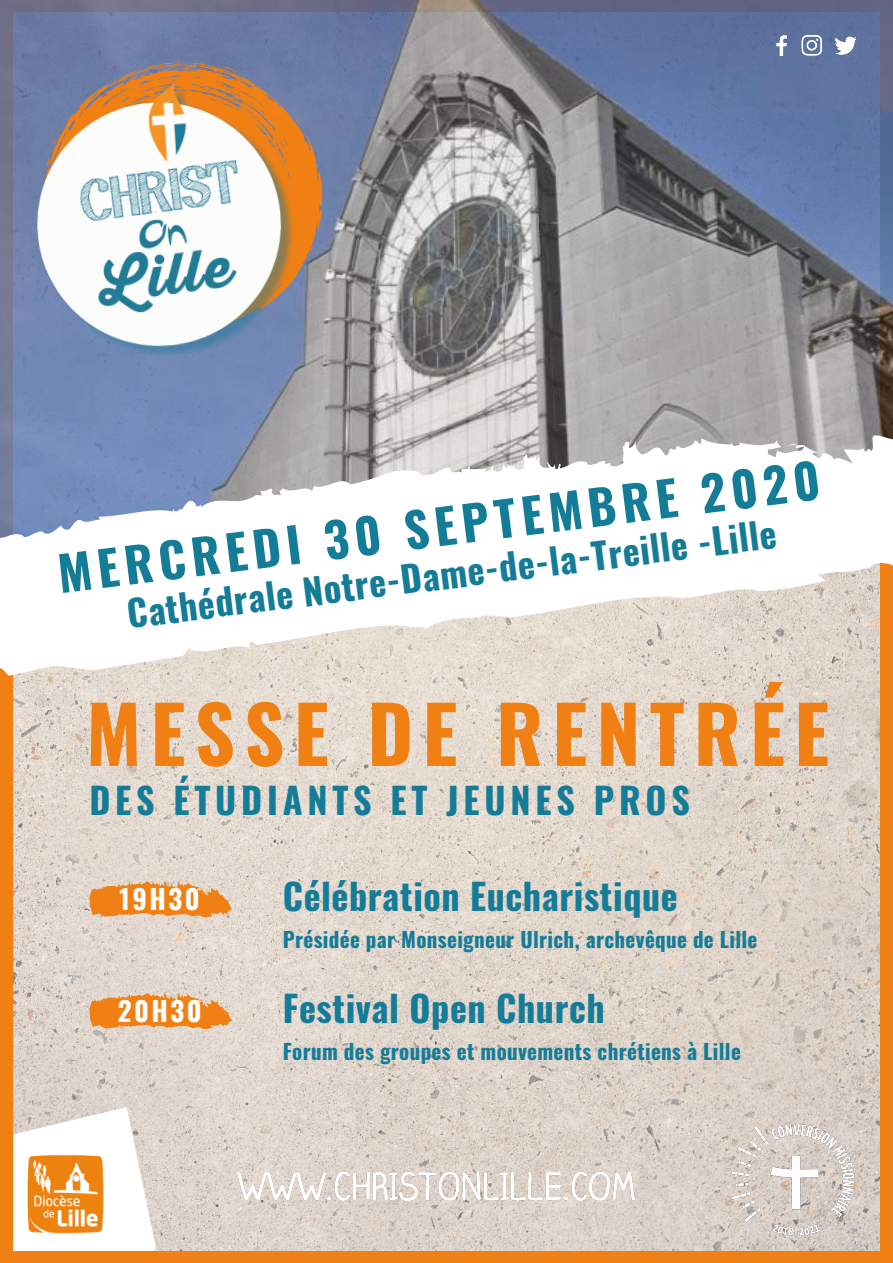
<style>
.page{position:relative;width:893px;height:1263px;background:#f08013}
.page>*{position:absolute;margin:0;border:0;box-sizing:border-box;transform-origin:0 0}
.t1{font:700 78px "Oswald";letter-spacing:.12em;color:#f08013}
.t2{font:700 48px "Oswald";color:#157c98}
.t3{font:700 36px "Oswald";letter-spacing:.015em;color:#157c98}
.t4{font:700 36px "Oswald";letter-spacing:.135em;color:#157c98}
.t5{font:700 27px "Oswald";letter-spacing:.09em;color:#fff}
.t6{font:700 21px "Oswald";letter-spacing:.015em;color:#157c98}
</style>
<div class="page">
<img style="left:13px;top:688px;width:866px;height:562px">
<img style="left:0;top:0;width:893px;height:394px">
<img style="left:13px;top:1102px;width:173px;height:148px">
<img style="left:706px;top:1097px;width:174px;height:154px">
<img style="left:216px;top:1155px;width:462px;height:76px">
<svg style="left:0;top:11px;width:371px;height:375px;background:#717e9e"></svg>
<svg style="left:84px;top:51px;width:234px;height:23px;background:#767c98"></svg>
<img style="left:0;top:74px;width:353px;height:312px">
<img style="left:766px;top:19px;width:106px;height:54px">
<svg style="left:0;top:394px;width:893px;height:65px;background:#a0a5b2"></svg>
<svg style="left:0;top:460px;width:893px;height:228px;background:#ebe8e7"></svg>
<svg style="left:89px;top:880px;width:143px;height:38px"></svg>
<svg style="left:89px;top:991px;width:143px;height:39px"></svg>
<h2 class="t2" style="left:53px;top:536px;width:768px;rotate:-7deg">MERCREDI 30 SEPTEMBRE 2020</h2>
<h3 class="t3" style="left:124px;top:585px;width:655px;rotate:-7deg">Cathédrale Notre-Dame-de-la-Treille -Lille</h3>
<h1 class="t1" style="left:86px;top:673px;width:744px">MESSE DE RENTRÉE</h1>
<h3 class="t4" style="left:89px;top:772px;width:602px">DES ÉTUDIANTS ET JEUNES PROS</h3>
<p class="t5" style="left:119px;top:878px;width:82px">19H30</p>
<p class="t5" style="left:118px;top:990px;width:85px">20H30</p>
<h3 class="t3" style="left:283px;top:868px;width:396px">Célébration Eucharistique</h3>
<p class="t6" style="left:283px;top:923px;width:476px">Présidée par Monseigneur Ulrich, archevêque de Lille</p>
<h3 class="t3" style="left:283px;top:980px;width:323px">Festival Open Church</h3>
<p class="t6" style="left:283px;top:1034px;width:459px">Forum des groupes et mouvements chrétiens à Lille</p>
</div>
